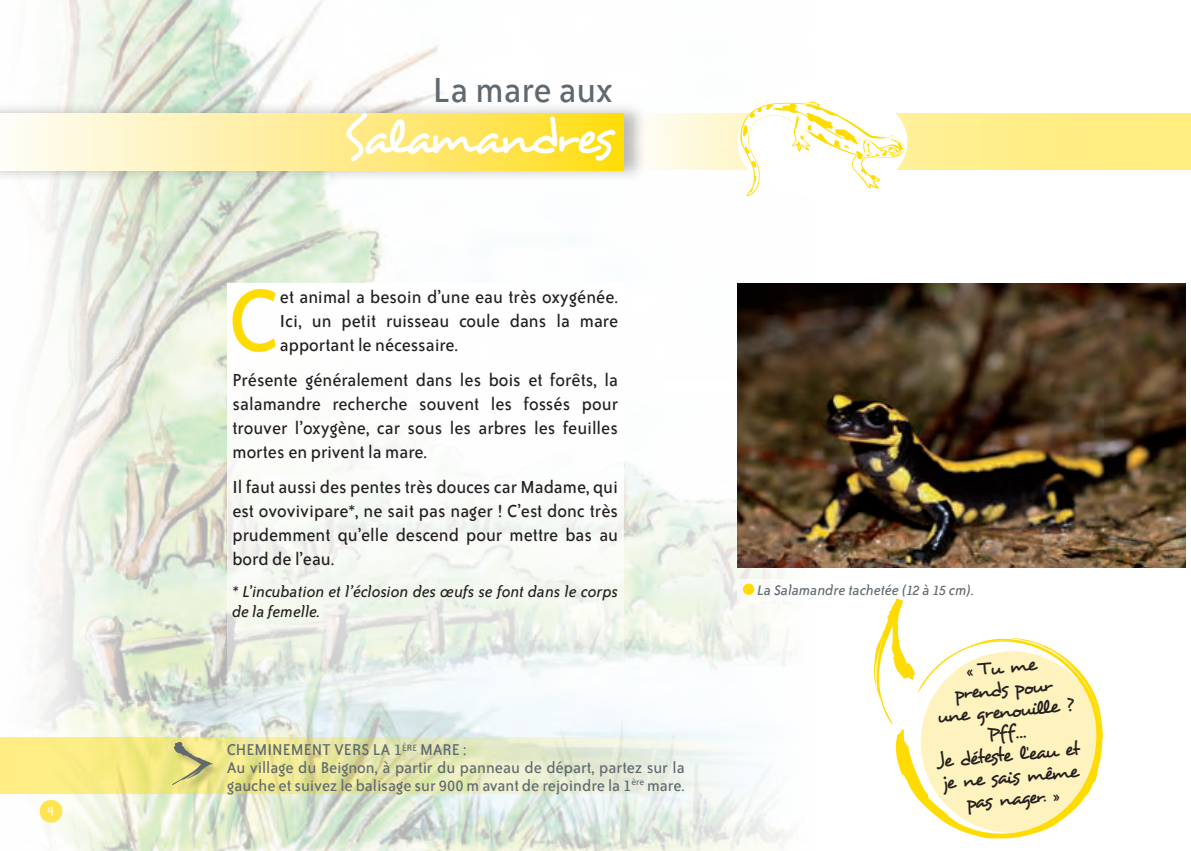
<style>
.page{position:relative;width:1191px;height:851px;background:#fff}
.page>*{position:absolute;margin:0;border:0;box-sizing:border-box;transform-origin:0 0}
.t1{font:99.8px "Bailey Sans ITC";color:#ffdc01}
.t2{font:50px "Desyrel";letter-spacing:-.07em;color:#fff}
.t3{font:40px "Bailey Sans ITC";color:#5f696f}
.t4{font:20px/24px "Bailey Sans ITC";color:#231f20;text-align:justify}
.t5{font:20px/22px "Desyrel";color:#231f20;text-align:center}
.t6{font:18px/18px "Bailey Sans ITC";color:#5f696f}
.t7{font:italic 18px/20px "Bailey Sans ITC";color:#231f20}
.t8{font:italic 16px "Bailey Sans ITC";color:#5f696f}
.t9{font:16px "Bailey Sans ITC";color:#fff}
</style>
<div class="page">
<img style="left:38px;top:0;width:1148px;height:850px">
<hr style="left:1190px;top:737px;width:1px;height:57px;background:#ffdc01">
<svg style="left:0;top:737px;width:737px;height:57px;fill:#f6ed86"></svg>
<svg style="left:227px;top:283px;width:397px;height:567px;fill:#f6faf6"></svg>
<img style="left:737px;top:283px;width:448px;height:284px">
<div style="left:164px;top:741px;width:57px;height:53px;background:#231f20;opacity:.3"></div>
<svg style="left:172px;top:741px;width:41px;height:44px;background:#d1cc80"></svg>
<div style="left:40px;top:799px;width:22px;height:23px;background:#ffe34f;border-radius:50%"></div>
<svg style="left:647px;top:113px;width:544px;height:57px;background:#fef09c"></svg>
<div style="left:737px;top:85px;width:170px;height:113px;background:#fff;border-radius:50%"></div>
<svg style="left:740px;top:101px;width:165px;height:95px"></svg>
<div style="left:0;top:101px;width:647px;height:81px;background:#231f20;opacity:.3"></div>
<svg style="left:0;top:113px;width:624px;height:57px;background:#feec90"></svg>
<div style="left:737px;top:578px;width:448px;height:23px;background:#fff"></div>
<div style="left:743px;top:583px;width:11px;height:11px;background:#ffdc01;border-radius:50%"></div>
<svg style="left:895px;top:638px;width:208px;height:200px;fill:#fef3be"></svg>
<svg style="left:874px;top:598px;width:41px;height:126px"></svg>
<p class="t9" style="left:47px;top:802px;width:9px">4</p>
<h3 class="t3" style="left:433px;top:69px;width:181px">La mare aux</h3>
<h2 class="t2" style="left:342px;top:106px;width:271px">Salamandres</h2>
<h1 class="t1" style="left:228px;top:268px;width:53px">C</h1>
<p class="t4" style="left:280px;top:285px;width:340px">et animal a besoin d’une eau très oxygénée.<br>Ici, un petit ruisseau coule dans la mare apportant le nécessaire.</p>
<p class="t4" style="left:232px;top:368px;width:387px">Présente généralement dans les bois et forêts, la salamandre recherche souvent les fossés pour trouver l’oxygène, car sous les arbres les feuilles mortes en privent la mare.</p>
<p class="t4" style="left:232px;top:475px;width:387px">Il faut aussi des pentes très douces car Madame, qui est ovovivipare*, ne sait pas nager ! C’est donc très prudemment qu’elle descend pour mettre bas au bord de l’eau.</p>
<p class="t7" style="left:232px;top:581px;width:387px">* L’incubation et l’éclosion des œufs se font dans le corps de la femelle.</p>
<p class="t6" style="left:227px;top:740px;width:459px">CHEMINEMENT VERS LA 1<sup>ÈRE</sup> MARE :<br>Au village du Beignon, à partir du panneau de départ, partez sur la gauche et suivez le balisage sur 900 m avant de rejoindre la 1<sup>ère</sup> mare.</p>
<p class="t8" style="left:757px;top:581px;width:218px">La Salamandre tachetée (12 à 15 cm).</p>
<p class="t5" style="left:929px;top:662px;width:143px;rotate:-5deg">« Tu me<br>prends pour<br>une grenouille ?<br>Pff…<br>Je déteste l’eau et je ne sais même pas nager. »</p>
</div>
